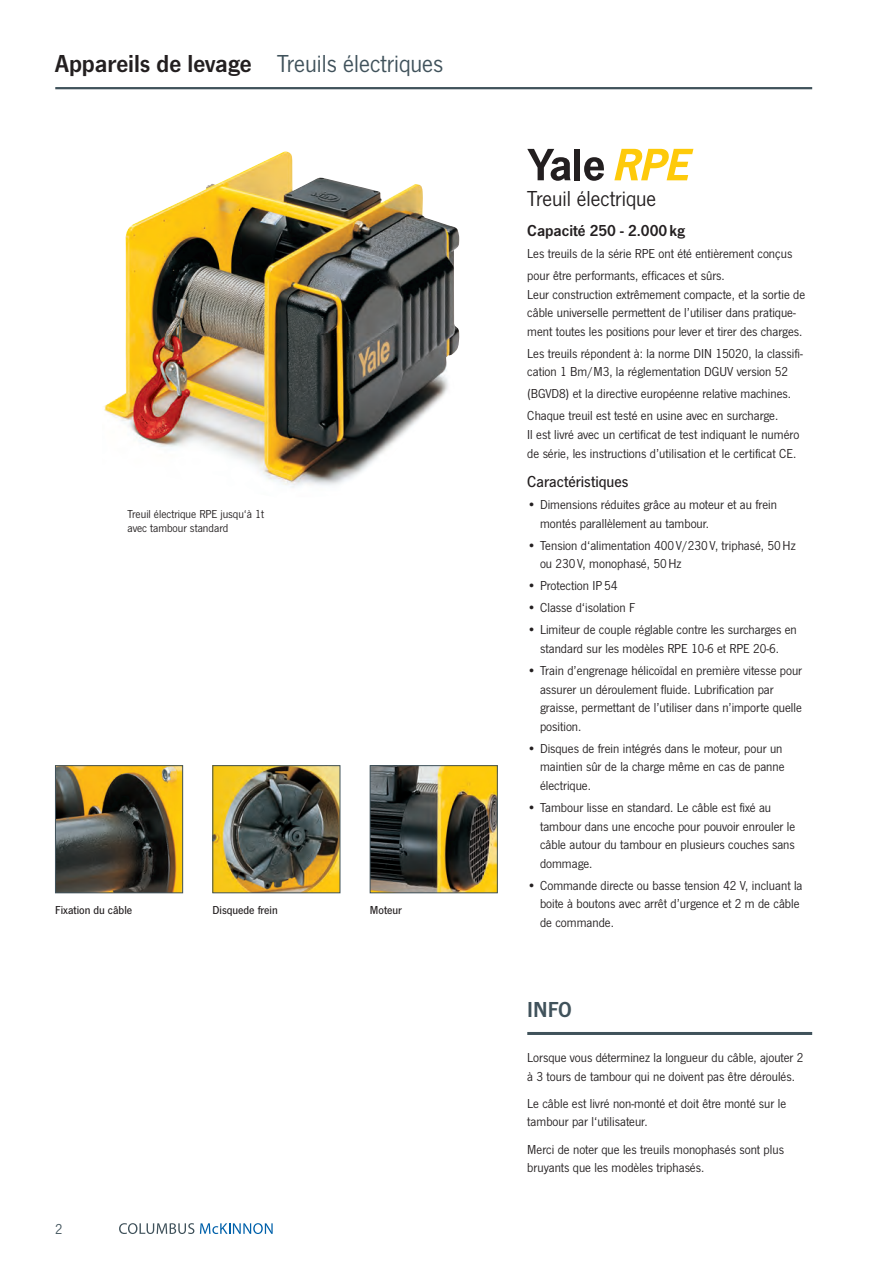
<style>
.page{position:relative;width:893px;height:1263px;background:#fff}
.page>*{position:absolute;margin:0;border:0;box-sizing:border-box;transform-origin:0 0}
.CHAPTERHEAD_de{font:25.5px "News Got";color:#40525b}
.HEADLINE_de{font:22.5px "News Got";color:#231f20}
.INFO{font:22.5px "News Got Dem";color:#40525b}
.SUBHEAD_de{font:16.5px "News Got Dem";color:#231f20}
.SUBHEAD_de-2{font:500 16.5px "News Got";color:#231f20}
.t1{font:15px "News Got";color:#40525b}
.TEXT_de{font:13.5px/18.6px "News Got";color:#231f20}
.INFO_TEXT_de{font:13.5px/18.6px "News Got";color:#231f20}
.TABELLE_LINKS_de{font:12px/13.5px "News Got";color:#231f20}
.TABELLE_LINKS_Medium{font:500 12px "News Got";color:#231f20}
.s1{font-family:"News Got Dem";color:#231f20}
</style>
<div class="page">
<svg style="left:55px;top:765px;width:128px;height:128px;background:#665832"></svg>
<img style="left:212px;top:765px;width:128px;height:128px">
<svg style="left:370px;top:765px;width:128px;height:128px;background:#675f38"></svg>
<img style="left:103px;top:151px;width:357px;height:337px">
<hr style="left:55px;top:87px;width:757px;height:2px;background:#40525b">
<svg style="left:119px;top:1223px;width:75px;height:11px"></svg>
<svg style="left:200px;top:1223px;width:73px;height:11px"></svg>
<hr style="left:527px;top:1032px;width:285px;height:3px;background:#40525b">
<svg style="left:527px;top:149px;width:44px;height:32px"></svg>
<div style="left:574px;top:149px;width:6px;height:31px;background:#231f20"></div>
<svg style="left:584px;top:157px;width:20px;height:24px"></svg>
<svg style="left:614px;top:149px;width:79px;height:31px"></svg>
<p class="CHAPTERHEAD_de" style="left:55px;top:50px;width:390px"><span class="s1">Appareils de levage</span> Treuils électriques</p>
<p class="TABELLE_LINKS_de" style="left:128px;top:508px;width:138px">Treuil électrique RPE jusqu‘à 1t avec tambour standard</p>
<p class="TABELLE_LINKS_Medium" style="left:55px;top:903px;width:78px">Fixation du câble</p>
<p class="TABELLE_LINKS_Medium" style="left:213px;top:903px;width:67px">Disquede frein</p>
<p class="TABELLE_LINKS_Medium" style="left:370px;top:903px;width:34px">Moteur</p>
<p class="t1" style="left:55px;top:1221px;width:9px">2</p>
<p class="HEADLINE_de" style="left:527px;top:187px;width:130px">Treuil électrique</p>
<p class="SUBHEAD_de" style="left:527px;top:221px;width:159px">Capacité 250 - 2.000kg</p>
<p class="TEXT_de" style="left:527px;top:244px;width:267px">Les treuils de la série RPE ont été entièrement conçus</p>
<p class="TEXT_de" style="left:527px;top:266px;width:279px">pour être performants, efficaces et sûrs.<br>Leur construction extrêmement compacte, et la sortie de câble universelle permettent de l’utiliser dans pratique&shy;ment toutes les positions pour lever et tirer des charges.</p>
<p class="TEXT_de" style="left:527px;top:344px;width:277px">Les treuils répondent à: la norme DIN 15020, la classifi&shy;cation 1 Bm/M3, la réglementation DGUV version 52</p>
<p class="TEXT_de" style="left:527px;top:385px;width:265px">(BGVD8) et la directive européenne relative machines.</p>
<p class="TEXT_de" style="left:527px;top:407px;width:273px">Chaque treuil est testé en usine avec en surcharge.<br>Il est livré avec un certificat de test indiquant le numéro de série, les instructions d’utilisation et le certificat CE.</p>
<p class="SUBHEAD_de-2" style="left:527px;top:473px;width:103px">Caractéristiques</p>
<p class="TEXT_de" style="left:540px;top:496px;width:239px;text-indent:-13px">• Dimensions réduites grâce au moteur et au frein montés parallèlement au tambour.</p>
<p class="TEXT_de" style="left:540px;top:536px;width:257px;text-indent:-13px">• Tension d‘alimentation 400 V/230 V, triphasé, 50Hz ou 230 V, monophasé, 50Hz</p>
<p class="TEXT_de" style="left:527px;top:577px;width:92px">• Protection IP54</p>
<p class="TEXT_de" style="left:527px;top:599px;width:109px">• Classe d‘isolation F</p>
<p class="TEXT_de" style="left:527px;top:621px;width:271px;text-align:center">• Limiteur de couple réglable contre les surcharges en standard sur les modèles RPE 10-6 et RPE 20-6.</p>
<p class="TEXT_de" style="left:540px;top:661px;width:264px;text-indent:-13px">• Train d’engrenage hélicoïdal en première vitesse pour assurer un déroulement fluide. Lubrification par graisse, permettant de l’utiliser dans n’importe quelle position.</p>
<p class="TEXT_de" style="left:540px;top:739px;width:246px;text-indent:-13px">• Disques de frein intégrés dans le moteur, pour un maintien sûr de la charge même en cas de panne électrique.</p>
<p class="TEXT_de" style="left:540px;top:798px;width:257px;text-indent:-13px">• Tambour lisse en standard. Le câble est fixé au tambour dans une encoche pour pouvoir enrouler le câble autour du tambour en plusieurs couches sans dommage.</p>
<p class="TEXT_de" style="left:540px;top:876px;width:264px;text-indent:-13px">• Commande directe ou basse tension 42 V, incluant la boite à boutons avec arrêt d’urgence et 2 m de câble de commande.</p>
<p class="INFO" style="left:527px;top:997px;width:46px">INFO</p>
<p class="INFO_TEXT_de" style="left:527px;top:1048px;width:278px">Lorsque vous déterminez la longueur du câble, ajouter 2 à 3 tours de tambour qui ne doivent pas être déroulés.</p>
<p class="INFO_TEXT_de" style="left:527px;top:1094px;width:260px">Le câble est livré non-monté et doit être monté sur le tambour par l‘utilisateur.</p>
<p class="INFO_TEXT_de" style="left:527px;top:1140px;width:258px">Merci de noter que les treuils monophasés sont plus bruyants que les modèles triphasés.</p>
</div>
